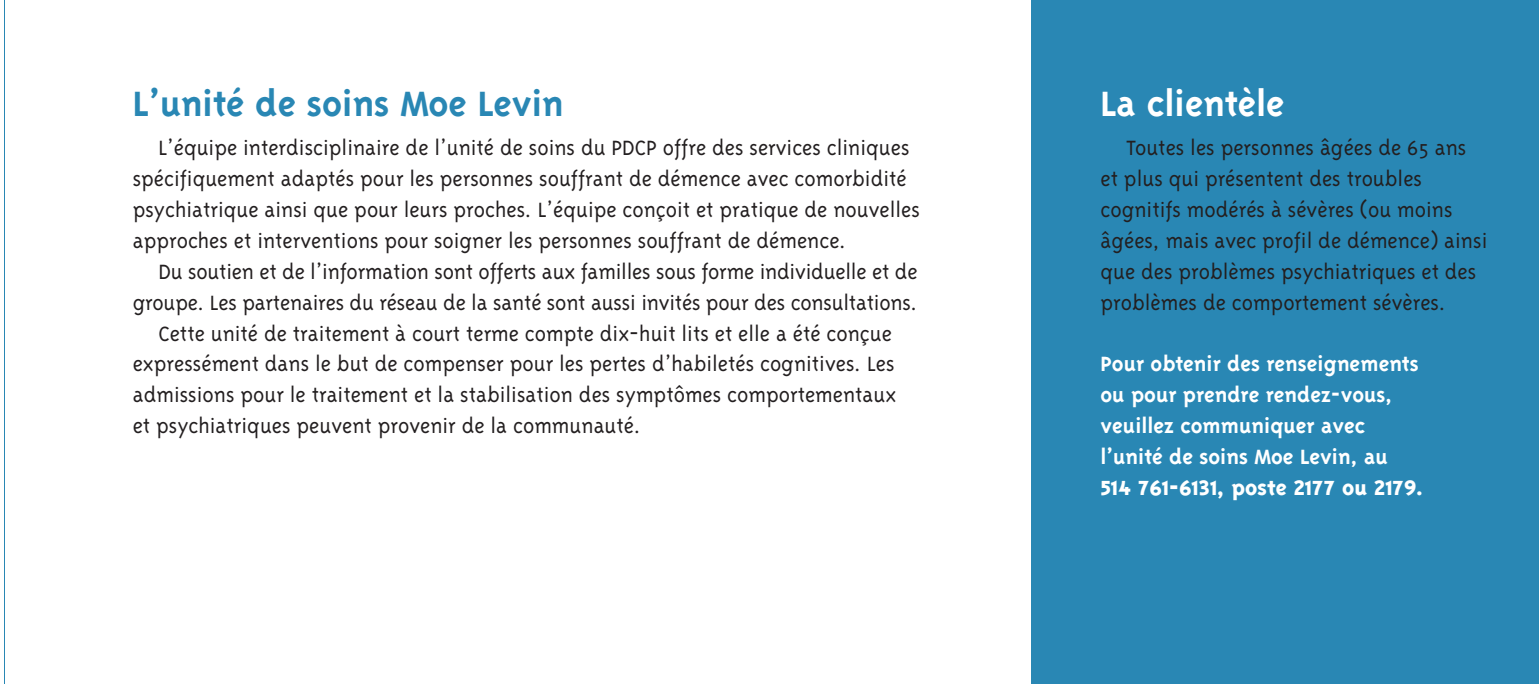
<style>
.page{position:relative;width:1539px;height:684px;background:#fff}
.page>*{position:absolute;margin:0;border:0;box-sizing:border-box;transform-origin:0 0}
.t1{font:700 40.25px "Triplex";color:#2987b4}
.t2{font:700 40.25px "Triplex";color:#fff}
.t3{font:300 23.75px/30.8px "Triplex";color:#231f20}
.t4{font:700 23.75px/30.8px "Triplex";color:#fff}
.t5{font:23.75px "Triplex Extrabold Lining";color:#fff}
</style>
<div class="page">
<div style="left:1031px;top:0;width:508px;height:684px;background:#2987b4"></div>
<h1 class="t1" style="left:133px;top:87px;width:433px">L’unité de soins Moe Levin</h1>
<p class="t3" style="left:133px;top:134px;width:789px;text-indent:26px">L’équipe interdisciplinaire de l’unité de soins du PDCP offre des services cliniques spécifiquement adaptés pour les personnes souffrant de démence avec comorbidité psychiatrique ainsi que pour leurs proches. L’équipe conçoit et pratique de nouvelles approches et interventions pour soigner les personnes souffrant de démence.</p>
<p class="t3" style="left:158px;top:258px;width:761px">Du soutien et de l’information sont offerts aux familles sous forme individuelle et de</p>
<p class="t3" style="left:133px;top:289px;width:786px">groupe. Les partenaires du réseau de la santé sont aussi invités pour des consultations.</p>
<p class="t3" style="left:158px;top:319px;width:735px">Cette unité de traitement à court terme compte dix-huit lits et elle a été conçue</p>
<p class="t3" style="left:133px;top:350px;width:763px">expressément dans le but de compenser pour les pertes d’habiletés cognitives. Les</p>
<p class="t3" style="left:133px;top:381px;width:765px">admissions pour le traitement et la stabilisation des symptômes comportementaux</p>
<p class="t3" style="left:133px;top:412px;width:510px">et psychiatriques peuvent provenir de la communauté.</p>
<h1 class="t2" style="left:1101px;top:87px;width:185px">La clientèle</h1>
<p class="t3" style="left:1101px;top:134px;width:388px;text-indent:26px">Toutes les personnes âgées de 65 ans et plus qui présentent des troubles cognitifs modérés à sévères (ou moins âgées, mais avec profil de démence) ainsi que des problèmes psychiatriques et des problèmes de comportement sévères.</p>
<p class="t4" style="left:1101px;top:350px;width:320px">Pour obtenir des renseignements ou pour prendre rendez-vous, veuillez communiquer avec l’unité de soins Moe Levin, au</p>
<p class="t5" style="left:1101px;top:474px;width:325px">514 761-6131, poste 2177 ou 2179.</p>
</div>
